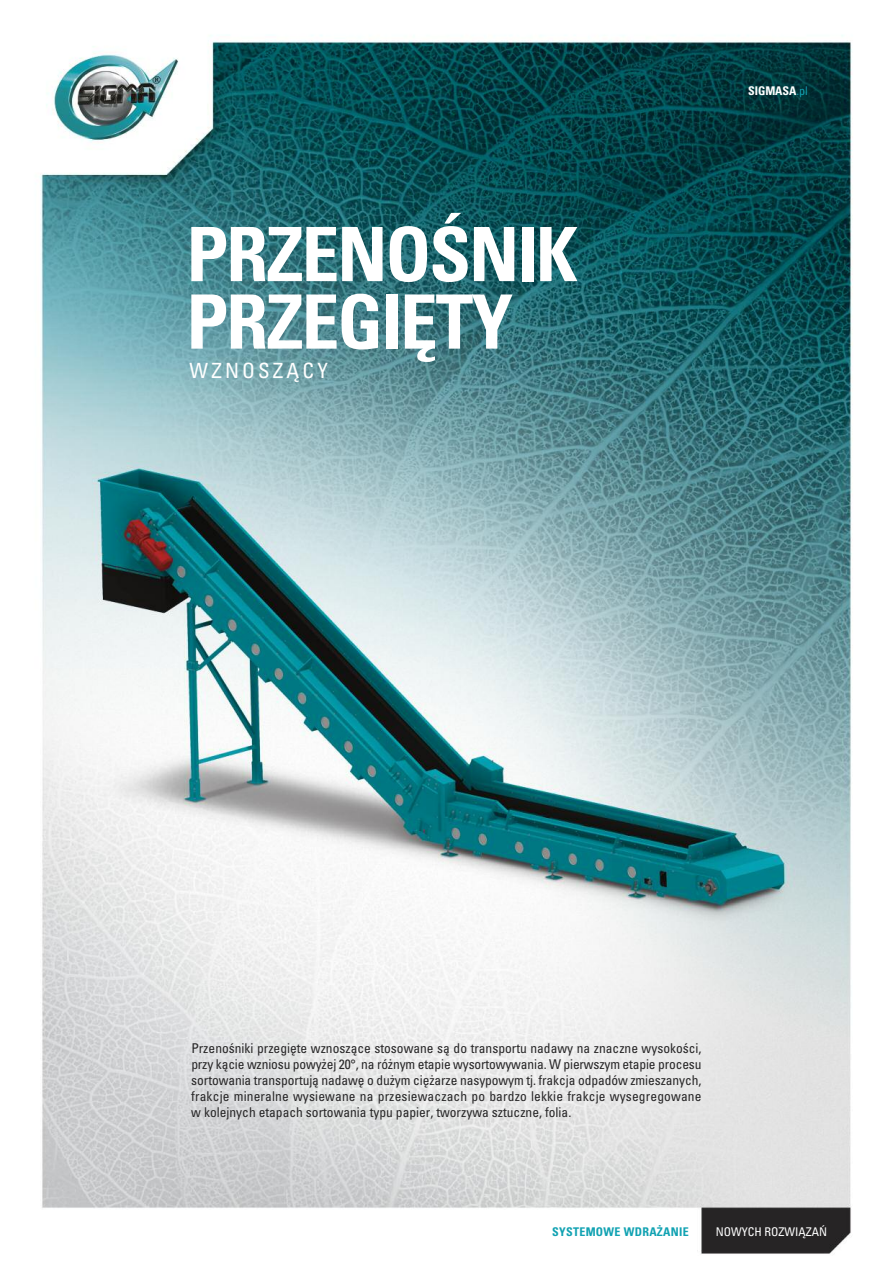
<style>
.page{position:relative;width:893px;height:1263px;background:#fff}
.page>*{position:absolute;margin:0;border:0;box-sizing:border-box;transform-origin:0 0}
.t1{font:700 75px/67.5px "Puniverscond";letter-spacing:-.025em;color:#fff}
.t2{font:21px "Puniverscond";letter-spacing:.15em;color:#fff}
.t3{font:13.5px/16.2px "Puniverscond";color:#272627;text-align:justify}
.t4{font:700 12px "Puniverscond";letter-spacing:.025em;color:#11a2b2}
.t5{font:12px "Puniverscond";color:#fff}
.t6{font:700 12px "Puniverscond";color:#fff}
.s1{font-weight:400;color:#11a2b2}
</style>
<div class="page">
<img style="left:40px;top:35px;width:812px;height:1219px">
<h1 class="t1" style="left:187px;top:221px;width:393px">PRZENOÂNIK<br>PRZEGI¢TY</h1>
<h2 class="t2" style="left:190px;top:358px;width:140px">WZNOSZÑCY</h2>
<p class="t6" style="left:748px;top:83px;width:61px">SIGMASA<span class="s1">.pl</span></p>
<p class="t3" style="left:191px;top:1040px;width:512px">PrzenoÊniki przegi´te wznoszàce stosowane sà do transportu nadawy na znaczne wysokoÊci, przy kàcie wzniosu powy˝ej 20°, na ró˝nym etapie wysortowywania. W pierwszym etapie procesu sortowania transportujà nadaw´ o du˝ym ci´˝arze nasypowym tj. frakcja odpadów zmieszanych, frakcje mineralne wysiewane na przesiewaczach po bardzo lekkie frakcje wysegregowane w kolejnych etapach sortowania typu papier, tworzywa sztuczne, folia.</p>
<p class="t4" style="left:552px;top:1225px;width:138px">SYSTEMOWE WDRA˚ANIE</p>
<p class="t5" style="left:716px;top:1225px;width:113px">NOWYCH ROZWIÑZA¡</p>
</div>
